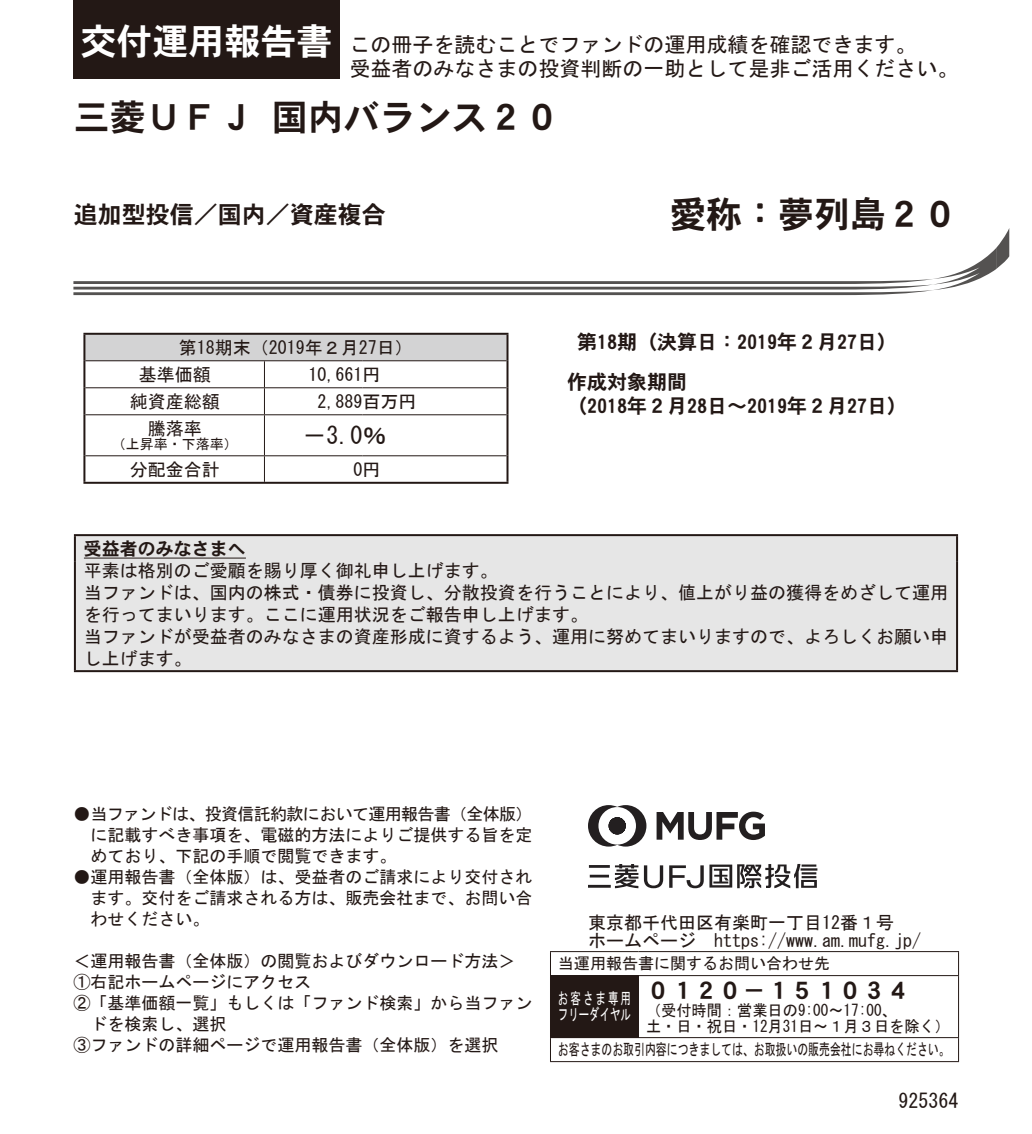
<style>
.page{position:relative;width:1032px;height:1134px;background:#fff}
.page>*{position:absolute;margin:0;border:0;box-sizing:border-box;transform-origin:0 0}
.t1{font:36px "DFHS Gothic W7 WIN RKSJ H";color:#231815}
.t2{font:24px "DFHS Gothic W7 WIN RKSJ H";color:#231815}
.t3{font:24px "MS Gothic";color:#231815}
.t4{font:21px/24px "MS Gothic";color:#231815}
.t5{font:20px/40px "DFHS Gothic W7 WIN RKSJ H";color:#231815}
.t6{font:20px "MS Gothic";color:#231815}
.t7{font:18px/22px "MS Gothic";color:#231815}
.t8{font:18px "DFHS Gothic W7 WIN RKSJ H";color:#231815}
.t9{font:17px/21px "MS Gothic";color:#231815;text-align:justify}
.t10{font:16px/16px "MS Gothic";color:#231815;scale:.95 1}
.t11{font:16px "MS Gothic";color:#231815;scale:.68 1}
.t12{font:16px "MS Gothic";color:#231815}
.t13{font:16px/16px "MS Gothic";letter-spacing:.005em;color:#fff;scale:.65 1}
.t14{font:14px "MS Gothic";color:#231815}
.s1{font-family:"DFHS Gothic W7 WIN RKSJ H";font-size:36px;color:#fff}
</style>
<div class="page">
<div style="left:73px;top:0;width:266px;height:79px;background:#231815"></div>
<svg style="left:656px;top:812px;width:109px;height:28px"></svg>
<svg style="left:588px;top:805px;width:58px;height:41px"></svg>
<svg style="left:644px;top:865px;width:19px;height:23px"></svg>
<svg style="left:590px;top:875px;width:19px;height:2px"></svg>
<hr style="left:588px;top:885px;width:23px;height:3px;background:#231f20">
<hr style="left:589px;top:865px;width:21px;height:3px;background:#231f20">
<svg style="left:615px;top:864px;width:23px;height:24px"></svg>
<svg style="left:669px;top:864px;width:148px;height:24px"></svg>
<div style="left:550px;top:975px;width:88px;height:62px;background:#231815"></div>
<hr style="left:638px;top:976px;width:1px;height:61px;background:#231815">
<hr style="left:550px;top:1037px;width:409px;height:1px;background:#231815">
<hr style="left:550px;top:951px;width:88px;height:1px;background:#231815">
<svg style="left:550px;top:952px;width:1px;height:23px"></svg>
<hr style="left:638px;top:951px;width:321px;height:1px;background:#231815">
<svg style="left:958px;top:952px;width:1px;height:23px"></svg>
<hr style="left:638px;top:975px;width:321px;height:1px;background:#231815">
<hr style="left:958px;top:976px;width:1px;height:61px;background:#231815">
<svg style="left:550px;top:1038px;width:1px;height:23px"></svg>
<svg style="left:958px;top:1038px;width:1px;height:23px"></svg>
<hr style="left:550px;top:1061px;width:409px;height:1px;background:#231815">
<svg style="left:73px;top:229px;width:936px;height:66px"></svg>
<div style="left:76px;top:536px;width:880px;height:134px;background:#e6e6e6"></div>
<hr style="left:74px;top:534px;width:884px;height:2px;background:#231815">
<hr style="left:74px;top:536px;width:2px;height:25px;background:#231815">
<hr style="left:956px;top:536px;width:2px;height:25px;background:#231815">
<hr style="left:74px;top:561px;width:2px;height:109px;background:#231815">
<hr style="left:956px;top:561px;width:2px;height:109px;background:#231815">
<hr style="left:74px;top:670px;width:884px;height:2px;background:#231815">
<hr style="left:84px;top:558px;width:162px;height:1px;background:#231815">
<div style="left:84px;top:334px;width:423px;height:27px;background:#d3d3d4"></div>
<hr style="left:85px;top:360px;width:277px;height:1px;background:#231815">
<hr style="left:362px;top:360px;width:144px;height:1px;background:#231815">
<hr style="left:85px;top:387px;width:277px;height:1px;background:#231815">
<hr style="left:85px;top:414px;width:277px;height:1px;background:#231815">
<hr style="left:85px;top:455px;width:277px;height:1px;background:#231815">
<svg style="left:264px;top:361px;width:242px;height:121px"></svg>
<hr style="left:362px;top:455px;width:144px;height:1px;background:#231815">
<hr style="left:83px;top:335px;width:2px;height:26px;background:#231815">
<hr style="left:506px;top:335px;width:2px;height:26px;background:#231815">
<hr style="left:83px;top:456px;width:2px;height:26px;background:#231815">
<hr style="left:506px;top:456px;width:2px;height:26px;background:#231815">
<hr style="left:83px;top:482px;width:425px;height:2px;background:#231815">
<hr style="left:83px;top:333px;width:425px;height:2px;background:#231815">
<hr style="left:83px;top:361px;width:2px;height:27px;background:#231815">
<hr style="left:506px;top:361px;width:2px;height:27px;background:#231815">
<hr style="left:83px;top:388px;width:2px;height:27px;background:#231815">
<hr style="left:506px;top:388px;width:2px;height:27px;background:#231815">
<hr style="left:83px;top:415px;width:2px;height:41px;background:#231815">
<hr style="left:506px;top:415px;width:2px;height:41px;background:#231815">
<p class="t4" style="left:349px;top:32px;width:610px;text-indent:-269px"><span class="s1">交付運用報告書</span> この冊子を読むことでファンドの運用成績を確認できます。<br>受益者のみなさまの投資判断の一助として是非ご活用ください。</p>
<h1 class="t1" style="left:74px;top:99px;width:488px">三菱ＵＦＪ 国内バランス２０</h1>
<h2 class="t2" style="left:74px;top:202px;width:313px">追加型投信／国内／資産複合</h2>
<h1 class="t1" style="left:670px;top:196px;width:289px">愛称：夢列島２０</h1>
<p class="t7" style="left:139px;top:334px;width:276px;line-height:26.8px;text-indent:40px">第18期末（2019年２月27日）基準価額</p>
<p class="t7" style="left:308px;top:363px;width:73px">10,661円</p>
<p class="t7" style="left:130px;top:390px;width:91px">純資産総額</p>
<p class="t7" style="left:317px;top:390px;width:100px">2,889百万円</p>
<p class="t7" style="left:148px;top:417px;width:55px">騰落率</p>
<p class="t14" style="left:112px;top:437px;width:127px">（上昇率・下落率）</p>
<h2 class="t3" style="left:302px;top:423px;width:85px">－3.0％</h2>
<p class="t7" style="left:130px;top:458px;width:91px">分配金合計</p>
<p class="t7" style="left:353px;top:458px;width:28px">0円</p>
<p class="t5" style="left:567px;top:322px;width:331px;text-indent:10px">第18期（決算日：2019年２月27日）作成対象期間</p>
<p class="t5" style="left:567px;top:386px;width:341px">（2018年２月28日～2019年２月27日）</p>
<p class="t8" style="left:84px;top:540px;width:163px">受益者のみなさまへ</p>
<p class="t7" style="left:84px;top:559px;width:866px">平素は格別のご愛顧を賜り厚く御礼申し上げます。<br>当ファンドは、国内の株式・債券に投資し、分散投資を行うことにより、値上がり益の獲得をめざして運用を行ってまいります。ここに運用状況をご報告申し上げます。<br>当ファンドが受益者のみなさまの資産形成に資するよう、運用に努めてまいりますので、よろしくお願い申し上げます。</p>
<p class="t9" style="left:90px;top:803px;width:444px;text-indent:-17px">●当ファンドは、投資信託約款において運用報告書（全体版）に記載すべき事項を、電磁的方法によりご提供する旨を定めており、下記の手順で閲覧できます。</p>
<p class="t9" style="left:90px;top:866px;width:443px;text-indent:-17px">●運用報告書（全体版）は、受益者のご請求により交付されます。交付をご請求される方は、販売会社まで、お問い合わせください。</p>
<p class="t9" style="left:73px;top:950px;width:443px">＜運用報告書（全体版）の閲覧およびダウンロード方法＞</p>
<p class="t9" style="left:73px;top:971px;width:239px">①右記ホームページにアクセス</p>
<p class="t9" style="left:73px;top:992px;width:460px">②「基準価額一覧」もしくは「ファンド検索」から当ファン</p>
<p class="t9" style="left:90px;top:1013px;width:137px">ドを検索し、選択</p>
<p class="t9" style="left:73px;top:1034px;width:426px">③ファンドの詳細ページで運用報告書（全体版）を選択</p>
<p class="t7" style="left:588px;top:913px;width:334px;line-height:18px">東京都千代田区有楽町一丁目12番１号<br>ホームページ　https://www.am.mufg.jp/</p>
<p class="t12" style="left:558px;top:955px;width:273px">当運用報告書に関するお問い合わせ先</p>
<p class="t13" style="left:558px;top:990px;width:114px">お客さま専用フリーダイヤル</p>
<h2 class="t2" style="left:646px;top:978px;width:265px">０１２０－１５１０３４</h2>
<p class="t10" style="left:646px;top:1002px;width:321px">（受付時間：営業日の9:00～17:00、<br>土・日・祝日・12月31日～１月３日を除く）</p>
<p class="t11" style="left:558px;top:1041px;width:577px">お客さまのお取引内容につきましては、お取扱いの販売会社にお尋ねください。</p>
<p class="t6" style="left:898px;top:1091px;width:61px">925364</p>
</div>
